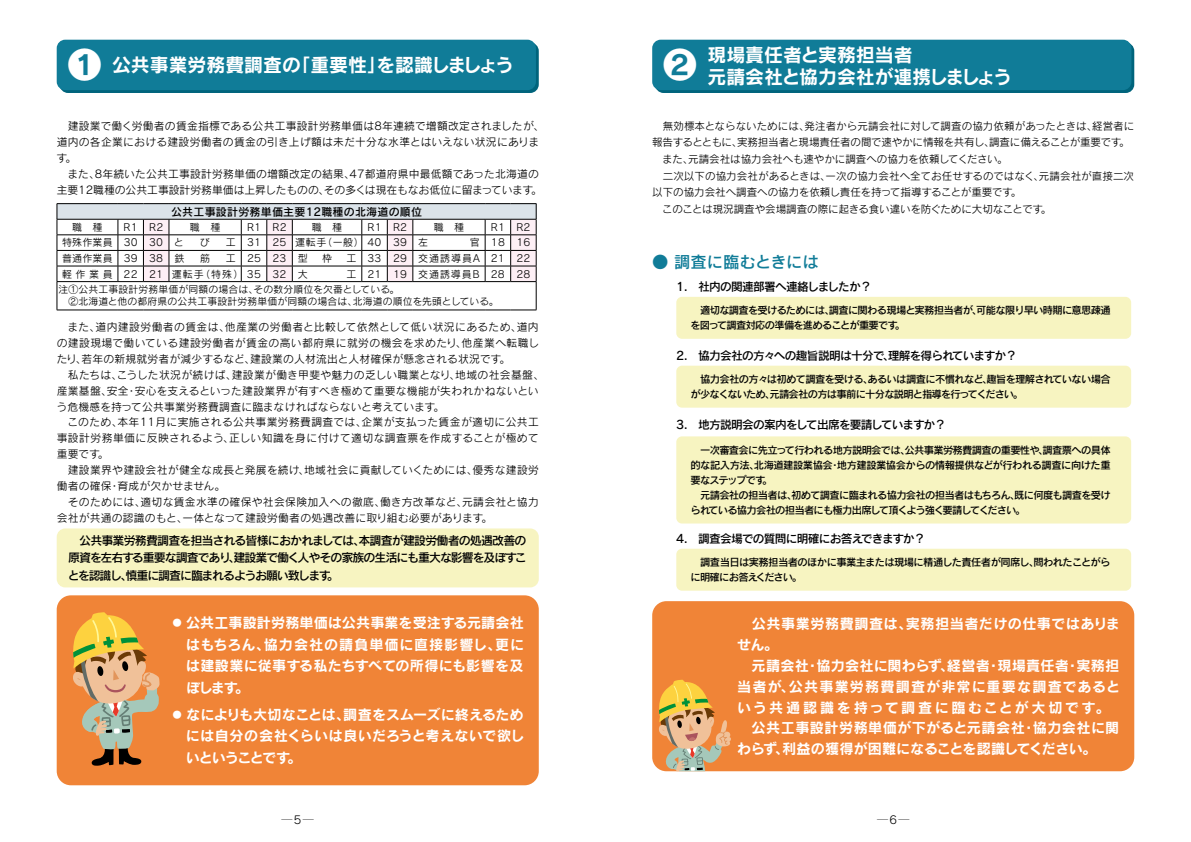
<style>
.page{position:relative;width:1191px;height:842px;background:#fff}
.page>*{position:absolute;margin:0;border:0;box-sizing:border-box;transform-origin:0 0}
.t1{font:33px "Rodin Pro B";color:#fff}
.t2{font:18.9px/22.2px "Rodin Pro B";color:#fff}
.t3{font:16.3px "Rodin Pro DB";color:#107c98}
.t4{font:14.1px/21px "Rodin Pro B";letter-spacing:.03em;color:#fff;text-align:justify}
.t5{font:12px/17.1px "Rodin Pro DB";letter-spacing:-.09em;color:#000;text-align:justify}
.t6{font:11.7px "Rodin Pro DB";letter-spacing:-.06em;color:#000}
.t7{font:11px "Rodin Pro DB";letter-spacing:.02em;color:#000}
.t8{font:11px "Rodin Pro M";color:#000}
.t9{font:10.8px/15.9px "Rodin Pro M";letter-spacing:.02em;color:#000}
.t10{font:10.5px/16.7px "Rodin Pro M";color:#000}
.t11{font:10.3px/15px "Rodin Pro DB";letter-spacing:-.065em;color:#000}
.t12{font:10px "Rodin Pro M";letter-spacing:.02em;color:#000}
.t13{font:10px "Rodin Pro M";letter-spacing:.11em;color:#000}
.t14{font:9.8px/12px "Rodin Pro M";letter-spacing:.02em;color:#000}
.s1{font-size:33px}
</style>
<div class="page">
<div style="left:655px;top:43px;width:479px;height:50px;background:#00647c;border-radius:9px"></div>
<div style="left:652px;top:40px;width:479px;height:50px;background:#107c98;border-radius:9px"></div>
<div style="left:676px;top:297px;width:455px;height:42px;background:#f7f4c1;border-radius:6px"></div>
<div style="left:676px;top:366px;width:455px;height:42px;background:#f7f4c1;border-radius:6px"></div>
<div style="left:676px;top:436px;width:455px;height:87px;background:#f7f4c1;border-radius:6px"></div>
<div style="left:676px;top:549px;width:455px;height:42px;background:#f7f4c1;border-radius:6px"></div>
<div style="left:652px;top:601px;width:482px;height:170px;background:#f08437;border-radius:14px"></div>
<svg style="left:657px;top:680px;width:74px;height:91px"></svg>
<div style="left:60px;top:43px;width:479px;height:50px;background:#00647c;border-radius:9px"></div>
<div style="left:57px;top:40px;width:479px;height:50px;background:#107c98;border-radius:9px"></div>
<div style="left:57px;top:204px;width:479px;height:15px;background:#dbe3e9"></div>
<hr style="left:57px;top:203px;width:61px;height:1px;background:#000">
<svg style="left:118px;top:203px;width:51px;height:1px"></svg>
<hr style="left:169px;top:203px;width:72px;height:1px;background:#000">
<svg style="left:241px;top:203px;width:51px;height:1px"></svg>
<hr style="left:292px;top:203px;width:70px;height:1px;background:#000">
<svg style="left:362px;top:203px;width:51px;height:1px"></svg>
<hr style="left:413px;top:203px;width:72px;height:1px;background:#000">
<hr style="left:57px;top:219px;width:61px;height:1px;background:#000">
<hr style="left:169px;top:219px;width:72px;height:1px;background:#000">
<hr style="left:292px;top:219px;width:70px;height:1px;background:#000">
<hr style="left:413px;top:219px;width:72px;height:1px;background:#000">
<hr style="left:57px;top:235px;width:61px;height:1px;background:#000">
<hr style="left:169px;top:235px;width:72px;height:1px;background:#000">
<hr style="left:292px;top:235px;width:70px;height:1px;background:#000">
<hr style="left:413px;top:235px;width:72px;height:1px;background:#000">
<hr style="left:57px;top:250px;width:61px;height:1px;background:#000">
<hr style="left:169px;top:250px;width:72px;height:1px;background:#000">
<hr style="left:292px;top:250px;width:70px;height:1px;background:#000">
<hr style="left:413px;top:250px;width:72px;height:1px;background:#000">
<hr style="left:57px;top:266px;width:61px;height:1px;background:#000">
<hr style="left:169px;top:266px;width:72px;height:1px;background:#000">
<hr style="left:292px;top:266px;width:70px;height:1px;background:#000">
<hr style="left:413px;top:266px;width:72px;height:1px;background:#000">
<hr style="left:57px;top:281px;width:61px;height:1px;background:#000">
<svg style="left:57px;top:204px;width:1px;height:106px"></svg>
<svg style="left:118px;top:219px;width:52px;height:63px"></svg>
<hr style="left:169px;top:281px;width:72px;height:1px;background:#000">
<svg style="left:241px;top:219px;width:52px;height:63px"></svg>
<hr style="left:292px;top:281px;width:70px;height:1px;background:#000">
<svg style="left:361px;top:219px;width:52px;height:63px"></svg>
<hr style="left:413px;top:281px;width:72px;height:1px;background:#000">
<hr style="left:57px;top:310px;width:61px;height:1px;background:#000">
<svg style="left:118px;top:310px;width:51px;height:1px"></svg>
<hr style="left:169px;top:310px;width:72px;height:1px;background:#000">
<svg style="left:241px;top:310px;width:51px;height:1px"></svg>
<hr style="left:292px;top:310px;width:70px;height:1px;background:#000">
<svg style="left:362px;top:310px;width:51px;height:1px"></svg>
<hr style="left:413px;top:310px;width:72px;height:1px;background:#000">
<svg style="left:485px;top:203px;width:52px;height:108px"></svg>
<div style="left:57px;top:528px;width:482px;height:59px;background:#f7f4c1;border-radius:9px"></div>
<div style="left:57px;top:595px;width:482px;height:190px;background:#f08437;border-radius:14px"></div>
<svg style="left:73px;top:612px;width:87px;height:154px"></svg>
<h2 class="t2" style="left:68px;top:53px;width:447px"><span class="s1">❶</span> 公共事業労務費調査の「重要性」を認識しましょう</h2>
<p class="t9" style="left:56px;top:118px;width:489px">　建設業で働く労働者の賃金指標である公共工事設計労務単価は8年連続で増額改定されましたが、道内の各企業における建設労働者の賃金の引き上げ額は未だ十分な水準とはいえない状況にあります。<br>　また、8年続いた公共工事設計労務単価の増額改定の結果、47都道府県中最低額であった北海道の主要12職種の公共工事設計労務単価は上昇したものの、その多くは現在もなお低位に留まっています。</p>
<p class="t7" style="left:171px;top:204px;width:253px">公共工事設計労務単価主要12職種の北海道の順位</p>
<p class="t12" style="left:72px;top:221px;width:32px">職　種</p>
<p class="t12" style="left:124px;top:221px;width:41px">R1 R2</p>
<p class="t12" style="left:190px;top:221px;width:32px">職　種</p>
<p class="t12" style="left:247px;top:221px;width:41px">R1 R2</p>
<p class="t12" style="left:312px;top:221px;width:32px">職　種</p>
<p class="t12" style="left:367px;top:221px;width:41px">R1 R2</p>
<p class="t12" style="left:434px;top:221px;width:32px">職　種</p>
<p class="t12" style="left:491px;top:221px;width:41px">R1 R2</p>
<p class="t12" style="left:62px;top:236px;width:123px">特殊作業員 30 30 と</p>
<p class="t12" style="left:200px;top:236px;width:11px">び</p>
<p class="t12" style="left:226px;top:236px;width:204px">工 31 25 運転手（一般） 40 39 左</p>
<p class="t12" style="left:470px;top:236px;width:62px">官 18 16</p>
<p class="t12" style="left:62px;top:252px;width:124px">普通作業員 39 38 鉄</p>
<p class="t12" style="left:200px;top:252px;width:11px">筋</p>
<p class="t12" style="left:226px;top:252px;width:83px">工2523型</p>
<p class="t12" style="left:322px;top:252px;width:11px">枠</p>
<p class="t12" style="left:346px;top:252px;width:185px">工 33 29 交通誘導員Ａ 21 22</p>
<p class="t13" style="left:62px;top:267px;width:247px">軽作業員 22 21 運転手（特殊） 35 32 大</p>
<p class="t12" style="left:346px;top:267px;width:185px">工 21 19 交通誘導員Ｂ 28 28</p>
<p class="t14" style="left:58px;top:283px;width:442px">注①公共工事設計労務単価が同額の場合は、その数分順位を欠番としている。<br>　②北海道と他の都府県の公共工事設計労務単価が同額の場合は、北海道の順位を先頭としている。</p>
<p class="t9" style="left:56px;top:319px;width:489px">　また、道内建設労働者の賃金は、他産業の労働者と比較して依然として低い状況にあるため、道内の建設現場で働いている建設労働者が賃金の高い都府県に就労の機会を求めたり、他産業へ転職したり、若年の新規就労者が減少するなど、建設業の人材流出と人材確保が懸念される状況です。<br>　私たちは、こうした状況が続けば、建設業が働き甲斐や魅力の乏しい職業となり、地域の社会基盤、産業基盤、安全・安心を支えるといった建設業界が有すべき極めて重要な機能が失われかねないという危機感を持って公共事業労務費調査に臨まなければならないと考えています。<br>　このため、本年11月に実施される公共事業労務費調査では、企業が支払った賃金が適切に公共工事設計労務単価に反映されるよう、正しい知識を身に付けて適切な調査票を作成することが極めて重要です。<br>　建設業界や建設会社が健全な成長と発展を続け、地域社会に貢献していくためには、優秀な建設労働者の確保・育成が欠かせません。<br>　そのためには、適切な賃金水準の確保や社会保険加入への徹底、働き方改革など、元請会社と協力会社が共通の認識のもと、一体となって建設労働者の処遇改善に取り組む必要があります。</p>
<p class="t5" style="left:68px;top:532px;width:460px">　公共事業労務費調査を担当される皆様におかれましては、本調査が建設労働者の処遇改善の原資を左右する重要な調査であり、建設業で働く人やその家族の生活にも重大な影響を及ぼすことを認識し、慎重に調査に臨まれるようお願い致します。</p>
<h3 class="t4" style="left:186px;top:612px;width:340px;line-height:21.5px;text-indent:-16px">◦公共工事設計労務単価は公共事業を受注する元請会社はもちろん、協力会社の請負単価に直接影響し、更には建設業に従事する私たちすべての所得にも影響を及ぼします。</h3>
<h3 class="t4" style="left:186px;top:703px;width:340px;line-height:21.5px;text-indent:-16px">◦なによりも大切なことは、調査をスムーズに終えるためには自分の会社くらいは良いだろうと考えないで欲しいということです。</h3>
<p class="t8" style="left:281px;top:812px;width:34px">─5─</p>
<h1 class="t1" style="left:663px;top:43px;width:34px">❷</h1>
<h2 class="t2" style="left:707px;top:43px;width:306px">現場責任者と実務担当者<br>元請会社と協力会社が連携しましょう</h2>
<p class="t10" style="left:652px;top:117px;width:484px">　無効標本とならないためには、発注者から元請会社に対して調査の協力依頼があったときは、経営者に報告するとともに、実務担当者と現場責任者の間で速やかに情報を共有し、調査に備えることが重要です。　また、元請会社は協力会社へも速やかに調査への協力を依頼してください。<br>　二次以下の協力会社があるときは、一次の協力会社へ全てお任せするのではなく、元請会社が直接二次以下の協力会社へ調査への協力を依頼し責任を持って指導することが重要です。<br>　このことは現況調査や会場調査の際に起きる食い違いを防ぐために大切なことです。</p>
<h3 class="t3" style="left:652px;top:251px;width:168px">● 調査に臨むときには</h3>
<p class="t6" style="left:676px;top:279px;width:197px">1.　社内の関連部署へ連絡しましたか？</p>
<p class="t11" style="left:690px;top:302px;width:422px">　適切な調査を受けるためには、調査に関わる現場と実務担当者が、可能な限り早い時期に意思疎通を図って調査対応の準備を進めることが重要です。</p>
<p class="t6" style="left:676px;top:348px;width:342px">2.　協力会社の方々への趣旨説明は十分で、理解を得られていますか？</p>
<p class="t11" style="left:690px;top:371px;width:422px">　協力会社の方々は初めて調査を受ける、あるいは調査に不慣れなど、趣旨を理解されていない場合が少なくないため、元請会社の方は事前に十分な説明と指導を行ってください。</p>
<p class="t6" style="left:676px;top:416px;width:271px">3.　地方説明会の案内をして出席を要請していますか？</p>
<p class="t11" style="left:690px;top:442px;width:422px">　一次審査会に先立って行われる地方説明会では、公共事業労務費調査の重要性や、調査票への具体的な記入方法、北海道建設業協会・地方建設業協会からの情報提供などが行われる調査に向けた重要なステップです。<br>　元請会社の担当者は、初めて調査に臨まれる協力会社の担当者はもちろん、既に何度も調査を受けられている協力会社の担当者にも極力出席して頂くよう強く要請してください。</p>
<p class="t6" style="left:676px;top:531px;width:251px">4.　調査会場での質問に明確にお答えできますか？</p>
<p class="t11" style="left:690px;top:554px;width:421px">　調査当日は実務担当者のほかに事業主または現場に精通した責任者が同席し、問われたことがらに明確にお答えください。</p>
<h3 class="t4" style="left:737px;top:612px;width:384px;text-align:left">　公共事業労務費調査は、実務担当者だけの仕事ではありません。<br>　元請会社・協力会社に関わらず、経営者・現場責任者・実務担当者が、公共事業労務費調査が非常に重要な調査であるという共通認識を持って調査に臨むことが大切です。　公共工事設計労務単価が下がると元請会社・協力会社に関わらず、利益の獲得が困難になることを認識してください。</h3>
<p class="t8" style="left:877px;top:812px;width:34px">─6─</p>
</div>
